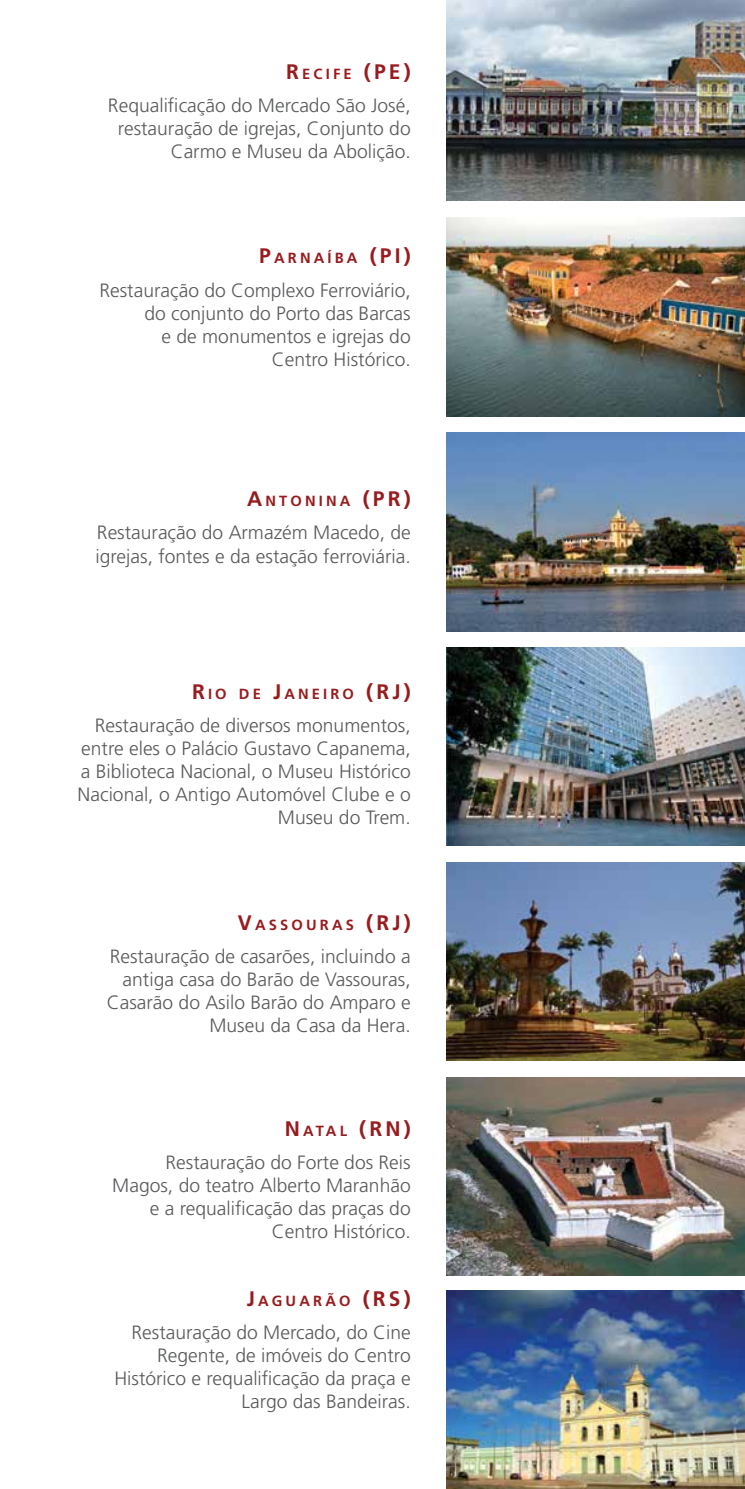
<style>
.page{position:relative;width:745px;height:1489px;background:#fff}
.page>*{position:absolute;margin:0;border:0;box-sizing:border-box;transform-origin:0 0}
.t1{font:700 21px "Frutiger";color:#981b1e}
.t2{font:300 19.25px/23.1px "Frutiger";color:#58595b;text-align:right}
.t3{font:700 14.7px "Frutiger";letter-spacing:.215em;color:#981b1e}
.s1{font-size:14.7px}
.s2{font-size:21px}
</style>
<div class="page">
<img style="left:446px;top:0;width:298px;height:200px">
<img style="left:446px;top:217px;width:298px;height:199px">
<img style="left:446px;top:862px;width:298px;height:198px">
<img style="left:446px;top:432px;width:298px;height:199px">
<img style="left:446px;top:1077px;width:298px;height:198px">
<img style="left:446px;top:647px;width:298px;height:198px">
<img style="left:446px;top:1290px;width:298px;height:198px">
<p class="t1" style="left:286px;top:59px;width:126px">R<span class="s1">ECIFE</span> (PE)</p>
<p class="t2" style="left:108px;top:94px;width:304px">Requalificação do Mercado São José, restauração de igrejas, Conjunto do<br>Carmo e Museu da Abolição.</p>
<p class="t3" style="left:259px;top:250px;width:153px"><span class="s2">P</span>ARNAÍBA <span class="s2">(PI)</span></p>
<p class="t2" style="left:99px;top:278px;width:312px">Restauração do Complexo Ferroviário, do conjunto do Porto das Barcas<br>e de monumentos e igrejas do<br>Centro Histórico.</p>
<p class="t3" style="left:247px;top:492px;width:165px"><span class="s2">A</span>NTONINA <span class="s2">(PR)</span></p>
<p class="t2" style="left:95px;top:521px;width:316px;text-align:left">Restauração do Armazém Macedo, de igrejas, fontes e da estação ferroviária.</p>
<p class="t3" style="left:192px;top:685px;width:220px"><span class="s2">R</span>IO DE <span class="s2">J</span>ANEIRO <span class="s2">(RJ)</span></p>
<p class="t2" style="left:78px;top:714px;width:334px">Restauração de diversos monumentos, entre eles o Palácio Gustavo Capanema, a Biblioteca Nacional, o Museu Histórico Nacional, o Antigo Automóvel Clube e o Museu do Trem.</p>
<p class="t3" style="left:238px;top:916px;width:174px"><span class="s2">V</span>ASSOURAS <span class="s2">(RJ)</span></p>
<p class="t2" style="left:107px;top:944px;width:305px">Restauração de casarões, incluindo a antiga casa do Barão de Vassouras,<br>Casarão do Asilo Barão do Amparo e<br>Museu da Casa da Hera.</p>
<p class="t1" style="left:285px;top:1115px;width:127px">N <span class="s1">ATAL</span> (RN )</p>
<p class="t2" style="left:112px;top:1150px;width:300px">Restauração do Forte dos Reis<br>Magos, do teatro Alberto Maranhão e a requalificação das praças do<br>Centro Histórico.</p>
<p class="t3" style="left:246px;top:1292px;width:165px"><span class="s2">J</span>AGUARÃO <span class="s2">(RS )</span></p>
<p class="t2" style="left:114px;top:1320px;width:297px">Restauração do Mercado, do Cine<br>Regente, de imóveis do Centro<br>Histórico e requalificação da praça e<br>Largo das Bandeiras.</p>
</div>
